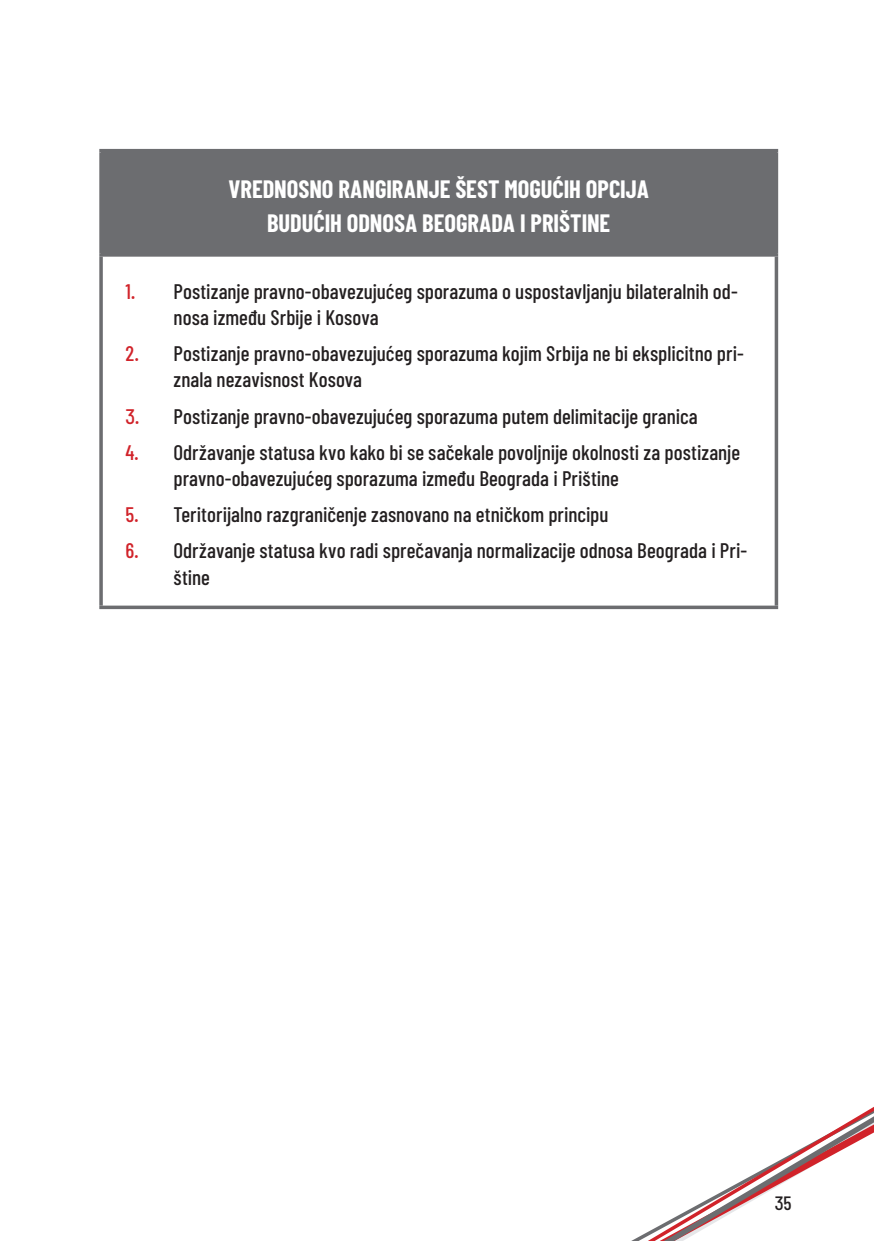
<style>
.page{position:relative;width:874px;height:1241px;background:#fff}
.page>*{position:absolute;margin:0;border:0;box-sizing:border-box;transform-origin:0 0}
.t1{font:700 24.5px/33.2px "Barlow Condensed";color:#fff;text-align:center}
.t2{font:500 21px/26.2px "Barlow Condensed";color:#231f20}
.t3{font:500 19.25px "Barlow Condensed";color:#231f20}
.s1{color:#d1232a}
</style>
<div class="page">
<svg style="left:99px;top:599px;width:774px;height:641px"></svg>
<div style="left:101px;top:151px;width:675px;height:104px;background:#6c6d70"></div>
<hr style="left:99px;top:149px;width:678px;height:3px;background:#6c6d70">
<svg style="left:99px;top:152px;width:2px;height:101px"></svg>
<hr style="left:774px;top:152px;width:3px;height:101px;background:#6c6d70">
<hr style="left:99px;top:253px;width:678px;height:3px;background:#6c6d70">
<svg style="left:99px;top:256px;width:4px;height:349px"></svg>
<hr style="left:774px;top:256px;width:3px;height:349px;background:#6c6d70">
<svg style="left:99px;top:605px;width:678px;height:4px;background:#818285"></svg>
<p class="t1" style="left:228px;top:172px;width:422px">VRED-NO-SNO RAN-GI-RA-NJE ŠEST MO-GU-ĆIH OP-CI-J A<br>BU-DU-ĆIH OD-NO-SA BEO-GRA-DA I PRI-ŠTI-NE</p>
<p class="t2" style="left:173px;top:277px;width:565px;text-indent:-48px"><span class="s1">1.</span> Postizanje pravno-obavezujućeg sporazuma o uspostavljanju bilateralnih od&shy;nosa između Srbie i Kosova</p>
<p class="t2" style="left:173px;top:340px;width:571px;text-indent:-48px"><span class="s1">2.</span> Postizanje pravno-obavezujućeg sporazuma kojim Srbia ne bi eksplicitno pri&shy;znala nezavisnost Kosova</p>
<p class="t2" style="left:125px;top:402px;width:573px"><span class="s1">3.</span> Postizanje pravno-obavezujućeg sporazuma putem delimitacie granica</p>
<p class="t2" style="left:173px;top:438px;width:567px;text-indent:-48px"><span class="s1">4.</span> Održavanje statusa kvo kako bi se sačekale povoljnie okolnosti za postizanje pravno-obavezujućeg sporazuma između Beograda i Prištine</p>
<p class="t2" style="left:125px;top:501px;width:484px"><span class="s1">5.</span> Teritorialno razgraničenje zasnovano na etničkom principu</p>
<p class="t2" style="left:173px;top:537px;width:575px;text-indent:-48px"><span class="s1">6.</span> Održavanje statusa kvo radi sprečavanja normalizacie odnosa Beograda i Pri&shy;štine</p>
<p class="t3" style="left:774px;top:1190px;width:19px">35</p>
</div>
